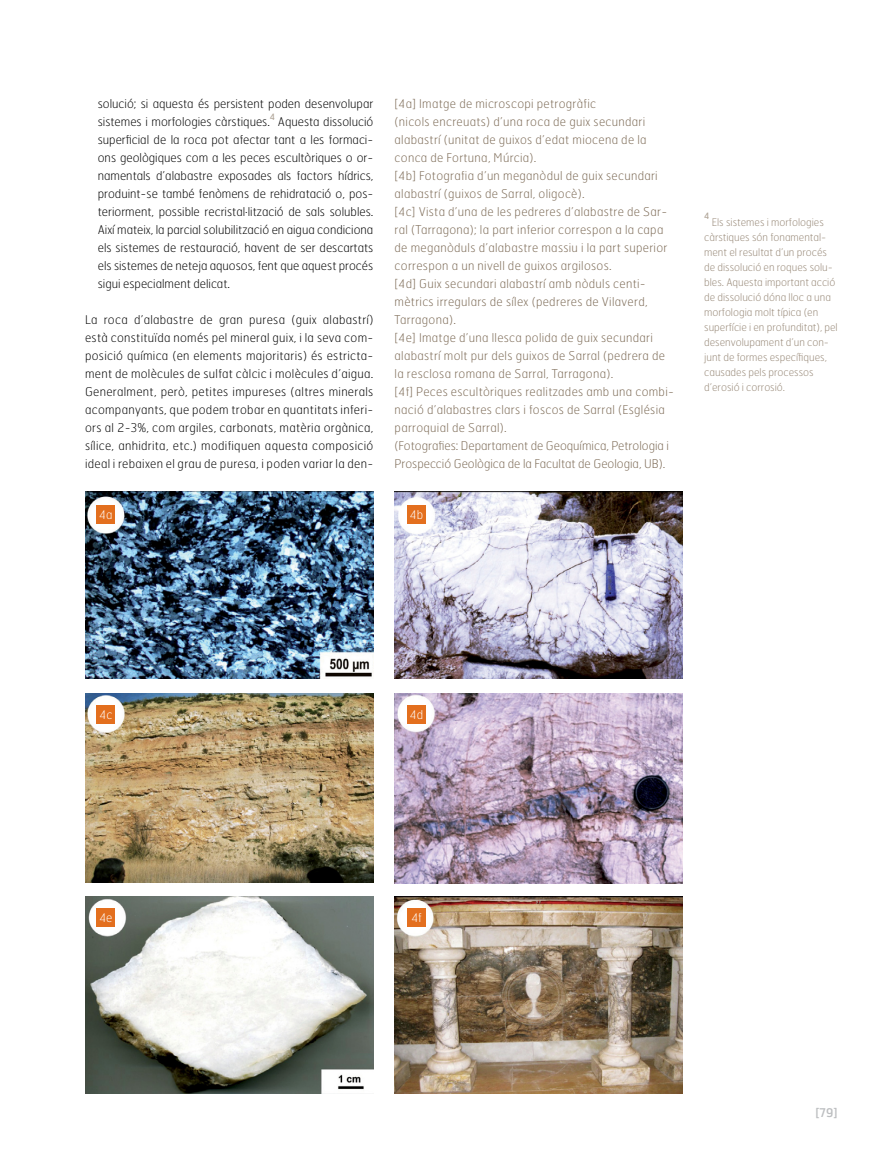
<style>
.page{position:relative;width:893px;height:1149px;background:#fff}
.page>*{position:absolute;margin:0;border:0;box-sizing:border-box;transform-origin:0 0}
.t1{font:100 12px/18px "Hermes";color:#000;text-align:justify}
.t2{font:100 12px/18px "Hermes";letter-spacing:.025em;color:#7c6a55}
.t3{font:100 12px "Hermes";color:#fff}
.t4{font:12px "Hermes";color:#bcbec0}
.t5{font:100 10.5px/15px "Hermes";color:#978877}
.t6{font:8.7px "Hermes";color:#b1a699}
</style>
<div class="page">
<img style="left:85px;top:491px;width:288px;height:187px">
<img style="left:395px;top:896px;width:288px;height:197px">
<img style="left:85px;top:693px;width:288px;height:189px">
<img style="left:395px;top:693px;width:288px;height:190px">
<img style="left:85px;top:896px;width:288px;height:197px">
<img style="left:395px;top:491px;width:288px;height:187px">
<div style="left:97px;top:505px;width:18px;height:19px;background:#e36f1e"></div>
<div style="left:97px;top:704px;width:18px;height:19px;background:#e36f1e"></div>
<div style="left:97px;top:908px;width:18px;height:18px;background:#e36f1e"></div>
<div style="left:407px;top:505px;width:19px;height:19px;background:#e36f1e"></div>
<div style="left:407px;top:704px;width:19px;height:19px;background:#e36f1e"></div>
<div style="left:407px;top:908px;width:19px;height:18px;background:#e36f1e"></div>
<p class="t1" style="left:98px;top:94px;width:277px">solució; si aquesta és persistent poden desenvolupar sistemes i morfologies càrstiques.</p>
<p class="t6" style="left:270px;top:111px;width:7px">4</p>
<p class="t1" style="left:98px;top:112px;width:277px;text-indent:180px">Aquesta dissolució superficial de la roca pot afectar tant a les formaci&shy;ons geològiques com a les peces escultòriques o or&shy;namentals d’alabastre exposades als factors hídrics, produint-se també fenòmens de rehidratació o, pos&shy;teriorment, possible recristal·lització de sals solubles.<br>Així mateix, la parcial solubilització en aigua condiciona els sistemes de restauració, havent de ser descartats els sistemes de neteja aquosos, fent que aquest procés sigui especialment delicat.</p>
<p class="t1" style="left:85px;top:310px;width:290px">La roca d’alabastre de gran puresa (guix alabastrí) està constituïda només pel mineral guix, i la seva com&shy;posició química (en elements majoritaris) és estricta&shy;ment de molècules de sulfat càlcic i molècules d’aigua.<br>Generalment, però, petites impureses (altres minerals acompanyants, que podem trobar en quantitats inferi&shy;ors al 2-3%, com argiles, carbonats, matèria orgànica, sílice, anhidrita, etc.) modifiquen aquesta composició ideal i rebaixen el grau de puresa, i poden variar la den-</p>
<p class="t3" style="left:99px;top:507px;width:15px">4a</p>
<p class="t2" style="left:395px;top:94px;width:281px">[4a] Imatge de microscopi petrogràfic<br>(nicols encreuats) d’una roca de guix secundari alabastrí (unitat de guixos d’edat miocena de la conca de Fortuna, Múrcia).<br>[4b] Fotografia d’un meganòdul de guix secundari alabastrí (guixos de Sarral, oligocè).<br>[4c] Vista d’una de les pedreres d’alabastre de Sar&shy;ral (Tarragona); la part inferior correspon a la capa de meganòduls d’alabastre massiu i la part superior correspon a un nivell de guixos argilosos.<br>[4d] Guix secundari alabastrí amb nòduls centi&shy;mètrics irregulars de sílex (pedreres de Vilaverd, Tarragona).<br>[4e] Imatge d’una llesca polida de guix secundari alabastrí molt pur dels guixos de Sarral (pedrera de la resclosa romana de Sarral, Tarragona).<br>[4f] Peces escultòriques realitzades amb una combi&shy;nació d’alabastres clars i foscos de Sarral (Església parroquial de Sarral).<br>(Fotografies: Departament de Geoquímica, Petrologia i Prospecció Geològica de la Facultat de Geologia, UB).</p>
<p class="t3" style="left:410px;top:507px;width:15px">4b</p>
<p class="t6" style="left:704px;top:210px;width:7px">4</p>
<p class="t5" style="left:704px;top:214px;width:135px;text-indent:8px">Els sistemes i morfologies càrstiques són fonamental&shy;ment el resultat d’un procés de dissolució en roques solu&shy;bles. Aquesta important acció de dissolució dóna lloc a una morfologia molt típica (en superfície i en profunditat), pel desenvolupament d’un con&shy;junt de formes específiques, causades pels processos d’erosió i corrosió.</p>
<p class="t3" style="left:100px;top:706px;width:14px">4c</p>
<p class="t3" style="left:410px;top:706px;width:15px">4d</p>
<p class="t3" style="left:99px;top:909px;width:15px">4e</p>
<p class="t3" style="left:411px;top:909px;width:12px">4f</p>
<p class="t4" style="left:815px;top:1104px;width:24px">[79]</p>
</div>
